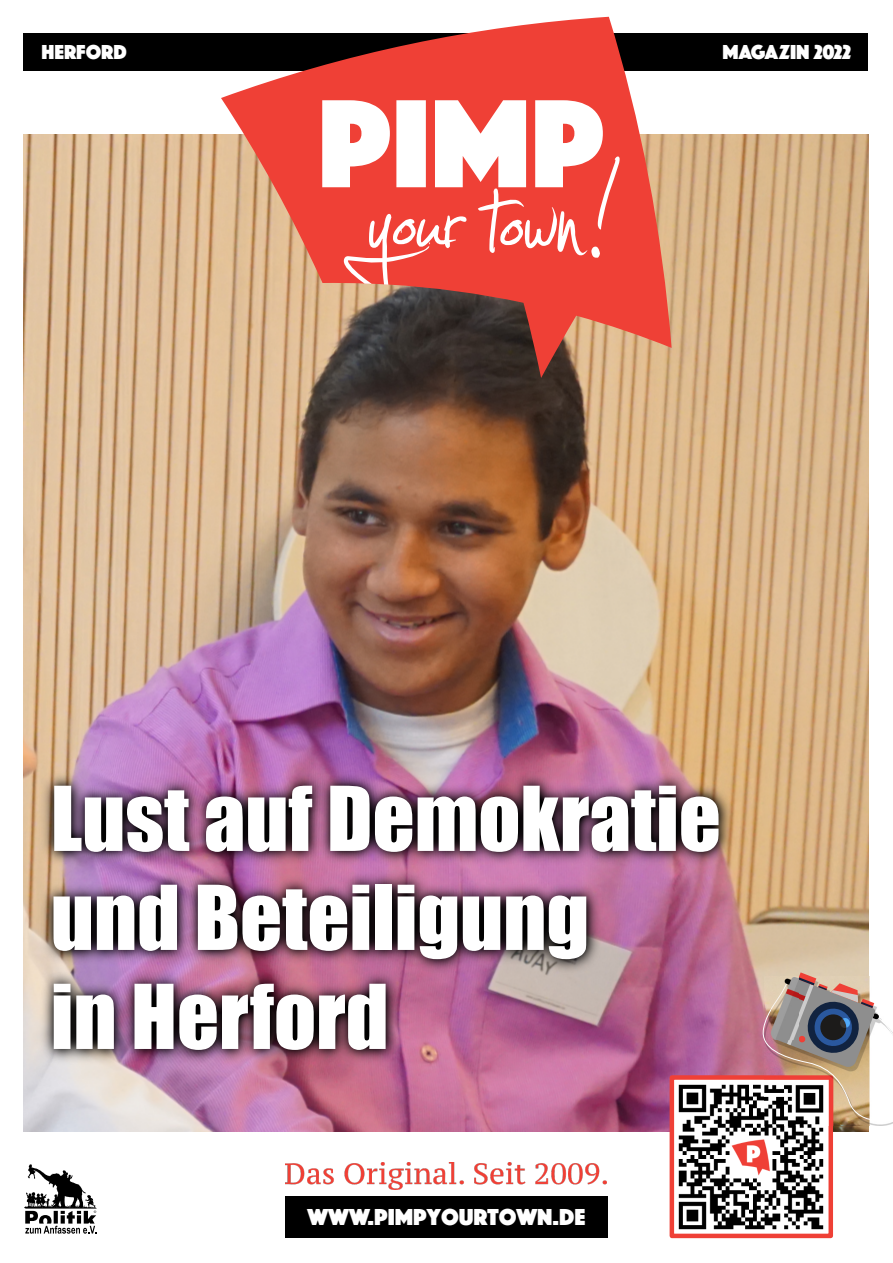
<style>
.page{position:relative;width:893px;height:1263px;background:#fff}
.page>*{position:absolute;margin:0;border:0;box-sizing:border-box;transform-origin:0 0}
.t1{font:82.5px/99px "Impact";color:#fff}
.t2{font:24px "Phosphate Solid";color:#fff}
.t3{font:21px "Phosphate Solid";color:#fff}
</style>
<div class="page">
<div style="left:285px;top:1197px;width:323px;height:41px;background:#000"></div>
<img style="left:285px;top:1163px;width:321px;height:26px">
<img style="left:24px;top:134px;width:845px;height:998px">
<img style="left:38px;top:771px;width:696px;height:295px">
<img style="left:675px;top:1080px;width:153px;height:150px">
<div style="left:670px;top:1075px;width:163px;height:163px;border:4px solid #ef4036"></div>
<div style="left:23px;top:33px;width:845px;height:38px;background:#000"></div>
<svg style="left:24px;top:1164px;width:73px;height:70px"></svg>
<svg style="left:221px;top:17px;width:451px;height:361px"></svg>
<svg style="left:322px;top:100px;width:298px;height:185px;fill:#ef4036"></svg>
<svg style="left:759px;top:972px;width:134px;height:155px"></svg>
<p class="t3" style="left:41px;top:39px;width:87px">HERFORD</p>
<p class="t3" style="left:723px;top:39px;width:130px">MAGAZIN 2022</p>
<p class="t1" style="left:51px;top:773px;width:672px">Lust auf Demokratie und Beteiligung<br>in Herford</p>
<p class="t2" style="left:307px;top:1203px;width:279px">WWW.PIMPYOURTOWN.DE</p>
</div>
